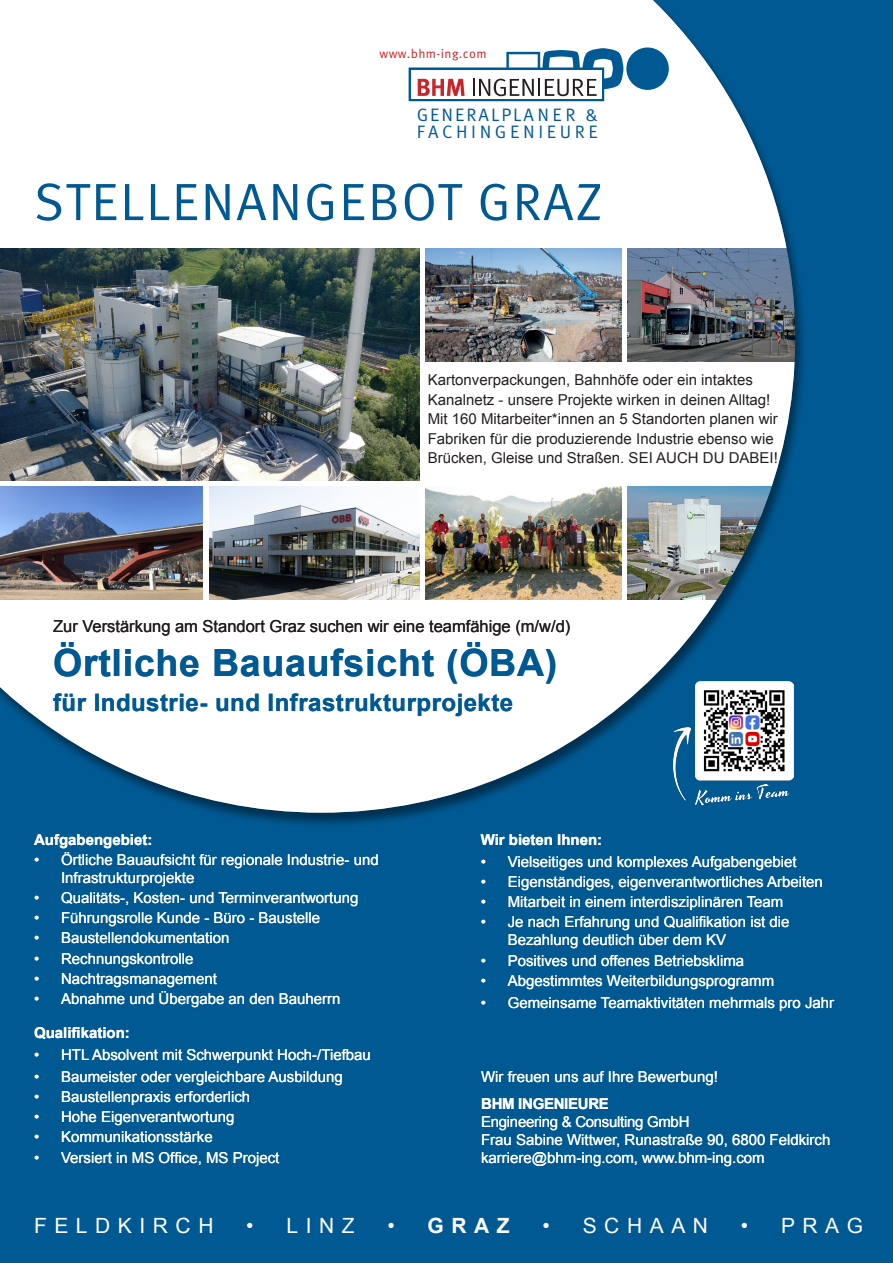
<style>
.page{position:relative;width:893px;height:1263px;background:#fff}
.page>*{position:absolute;margin:0;border:0;box-sizing:border-box;transform-origin:0 0}
.t1{font:52.5px "Meta Normal";letter-spacing:.04em;color:#005992}
.t2{font:700 37.5px "Arial";letter-spacing:.02em;color:#005992}
.t3{font:700 24px "Arial";letter-spacing:.02em;color:#005992}
.t4{font:21px "Arial";letter-spacing:.36em;color:#fff}
.t5{font:700 21px "Arial";color:#fff}
.t6{font:18px/17px "Meta Pro Norm";letter-spacing:.19em;color:#005992}
.t7{font:16.5px "Arial";color:#231f20}
.t8{font:15px/18px "Arial";color:#fff}
.t9{font:15px/19.5px "Arial";color:#231f20}
.t10{font:700 15px "Arial";color:#fff}
.t11{font:700 15px "Arial";letter-spacing:-.02em;color:#fff}
.t12{font:12.6px "Meta Pro Norm";letter-spacing:.03em;color:#c8242b}
.s1{font-weight:400}
</style>
<div class="page">
<div style="left:0;top:0;width:893px;height:1263px;background:#231f20;opacity:.5"></div>
<svg style="left:409px;top:47px;width:260px;height:54px"></svg>
<img style="left:673px;top:682px;width:121px;height:139px">
<p class="t12" style="left:379px;top:44px;width:109px">www.bhm-ing.com</p>
<p class="t6" style="left:417px;top:105px;width:183px">GENERALPLANER &amp;<br>FACHINGENIEURE</p>
<h1 class="t1" style="left:34px;top:172px;width:570px">STELLENANGEBOT GRAZ</h1>
<p class="t9" style="left:428px;top:370px;width:352px">Kartonverpackungen, Bahnhöfe oder ein intaktes Kanalnetz - unsere Projekte wirken in deinen Alltag!<br>Mit 160 Mitarbeiter*innen an 5 Standorten planen wir Fabriken für die produzierende Industrie ebenso wie Brücken, Gleise und Straßen. SEI AUCH DU DABEI!</p>
<p class="t7" style="left:53px;top:615px;width:519px">Zur Verstärkung am Standort Graz suchen wir eine teamfähige (m/w/d)</p>
<h2 class="t2" style="left:53px;top:638px;width:506px">Örtliche Bauaufsicht (ÖBA)</h2>
<h3 class="t3" style="left:53px;top:686px;width:462px">für Industrie- und Infrastrukturprojekte</h3>
<p class="t10" style="left:34px;top:829px;width:120px">Aufgabengebiet:</p>
<p class="t8" style="left:61px;top:851px;width:319px;text-indent:-27px">• Örtliche Bauaufsicht für regionale Industrie- und<br>Infrastrukturprojekte</p>
<p class="t8" style="left:34px;top:889px;width:326px">• Qualitäts-, Kosten- und Terminverantwortung</p>
<p class="t8" style="left:34px;top:909px;width:288px">• Führungsrolle Kunde - Büro - Baustelle</p>
<p class="t8" style="left:34px;top:929px;width:197px">• Baustellendokumentation</p>
<p class="t8" style="left:34px;top:949px;width:161px">• Rechnungskontrolle</p>
<p class="t8" style="left:34px;top:969px;width:184px">• Nachtragsmanagement</p>
<p class="t8" style="left:34px;top:990px;width:308px">• Abnahme und Übergabe an den Bauherrn</p>
<p class="t10" style="left:34px;top:1022px;width:97px">Qualifikation:</p>
<p class="t8" style="left:34px;top:1046px;width:338px">• HTL Absolvent mit Schwerpunkt Hoch-/Tiefbau</p>
<p class="t8" style="left:34px;top:1068px;width:310px">• Baumeister oder vergleichbare Ausbildung</p>
<p class="t8" style="left:34px;top:1088px;width:218px">• Baustellenpraxis erforderlich</p>
<p class="t8" style="left:34px;top:1108px;width:202px">• Hohe Eigenverantwortung</p>
<p class="t8" style="left:34px;top:1128px;width:180px">• Kommunikationsstärke</p>
<p class="t8" style="left:34px;top:1148px;width:247px">• Versiert in MS Office, MS Project</p>
<p class="t10" style="left:481px;top:829px;width:123px">Wir bieten Ihnen:</p>
<p class="t8" style="left:481px;top:853px;width:318px">• Vielseitiges und komplexes Aufgabengebiet</p>
<p class="t8" style="left:481px;top:873px;width:344px">• Eigenständiges, eigenverantwortliches Arbeiten</p>
<p class="t8" style="left:481px;top:893px;width:304px">• Mitarbeit in einem interdisziplinären Team</p>
<p class="t8" style="left:508px;top:913px;width:283px;text-indent:-27px">• Je nach Erfahrung und Qualifikation ist die<br>Bezahlung deutlich über dem KV</p>
<p class="t8" style="left:481px;top:951px;width:265px">• Positives und offenes Betriebsklima</p>
<p class="t8" style="left:481px;top:972px;width:295px">• Abgestimmtes Weiterbildungsprogramm</p>
<p class="t8" style="left:481px;top:993px;width:355px">• Gemeinsame Teamaktivitäten mehrmals pro Jahr</p>
<p class="t8" style="left:481px;top:1068px;width:238px">Wir freuen uns auf Ihre Bewerbung!</p>
<p class="t11" style="left:481px;top:1093px;width:129px">BHM INGENIEURE</p>
<p class="t8" style="left:481px;top:1113px;width:351px">Engineering &amp; Consulting GmbH<br>Frau Sabine Wittwer, Runastraße 90, 6800 Feldkirch karriere@bhm-ing.com, www.bhm-ing.com</p>
<h3 class="t4" style="left:34px;top:1211px;width:181px">FELDKIRCH</h3>
<h3 class="t4" style="left:246px;top:1211px;width:110px">• LINZ</h3>
<h3 class="t5" style="left:387px;top:1211px;width:124px"><span class="s1">•</span> GRAZ</h3>
<h3 class="t4" style="left:543px;top:1211px;width:167px">• SCHAAN</h3>
<h3 class="t4" style="left:741px;top:1211px;width:124px">• PRAG</h3>
</div>
